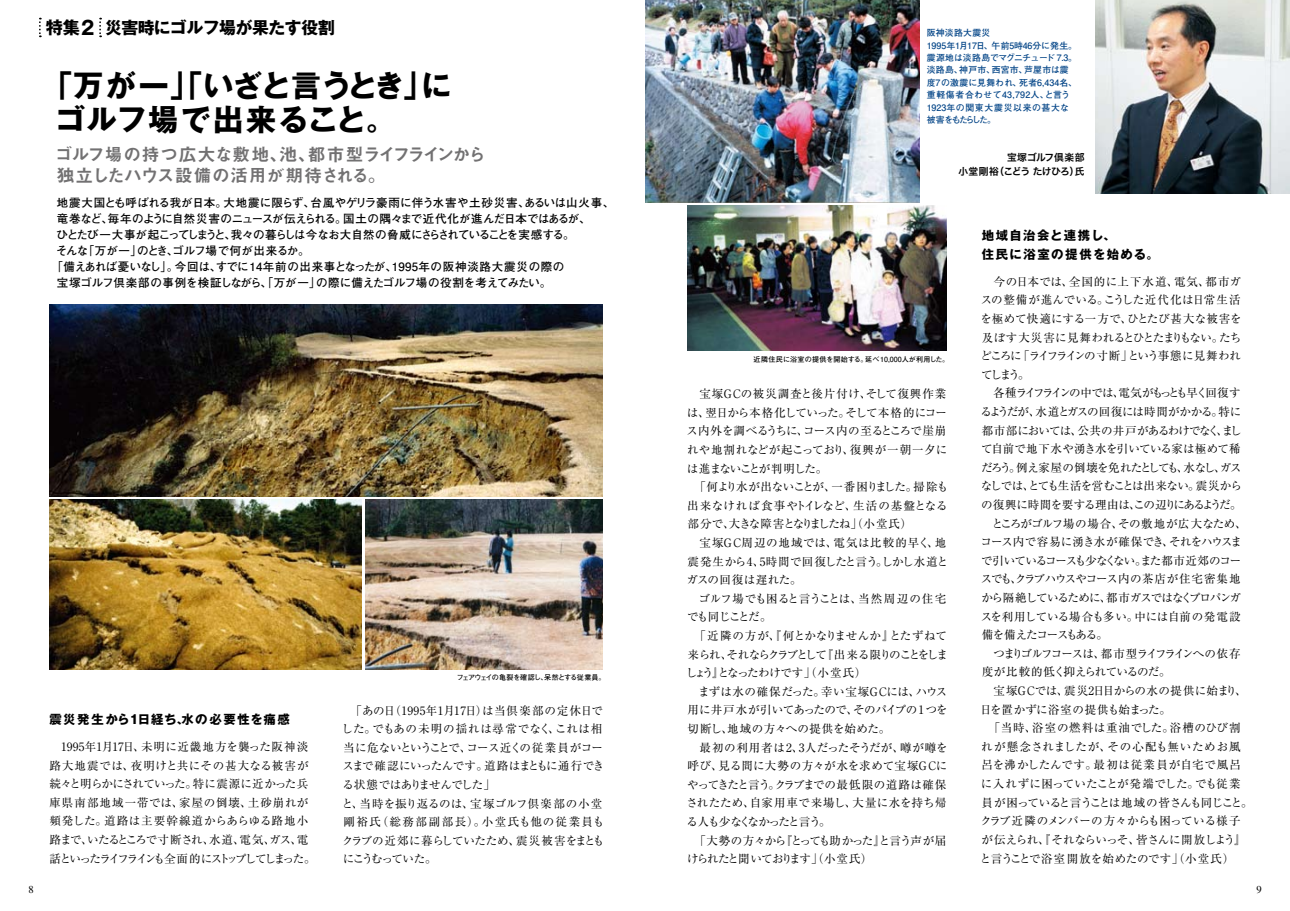
<style>
.page{position:relative;width:1290px;height:911px;background:#fff}
.page>*{position:absolute;margin:0;border:0;box-sizing:border-box;transform-origin:0 0}
.t1{font:700 30.12px/33.6px "Gothic MB101 Pro";letter-spacing:.005em;color:#000}
.t2{font:17.75px/21.2px "Midashi Go Pro MB31";letter-spacing:-.025em;color:#727172}
.t3{font:700 17.25px "Gothic MB101 Pro";color:#000}
.t4{font:700 16.88px "Gothic MB101 Pro";letter-spacing:-.03em;color:#000}
.t5{font:700 12.38px/18.6px "Gothic MB101 Pro";letter-spacing:.11em;color:#000}
.t6{font:11.5px/18.6px "Ryumin Pro";letter-spacing:.01em;color:#000}
.t7{font:11.5px "Ryumin Pro";letter-spacing:-.02em;color:#000}
.t8{font:11.5px/18.6px "Ryumin Pro";letter-spacing:.005em;color:#000}
.t9{font:700 11.5px "Futo Go B101 Pro";letter-spacing:-.005em;color:#000}
.t10{font:11.5px "Ryumin Pro";letter-spacing:-.05em;color:#000}
.t11{font:11.5px "Ryumin Pro";letter-spacing:-.075em;color:#000}
.t12{font:11.5px "Ryumin Pro";color:#000}
.t13{font:11.5px "Ryumin Pro";letter-spacing:.02em;color:#000}
.t14{font:11.5px "Ryumin Pro";letter-spacing:-.07em;color:#000}
.t15{font:11.5px "Ryumin Pro";letter-spacing:-.06em;color:#000}
.t16{font:11.5px "Ryumin Pro";letter-spacing:-.09em;color:#000}
.t17{font:11.5px "Ryumin Pro";letter-spacing:-.055em;color:#000}
.t18{font:700 11.5px "Futo Go B101 Pro";letter-spacing:-.03em;color:#000}
.t19{font:700 11.5px "Futo Go B101 Pro";letter-spacing:-.07em;color:#000}
.t20{font:700 11.5px "Futo Go B101 Pro";letter-spacing:.025em;color:#000}
.t21{font:11.5px "Ryumin Pro";letter-spacing:.015em;color:#000}
.t22{font:11.5px "Ryumin Pro";letter-spacing:.05em;color:#000}
.t23{font:11.5px "Ryumin Pro";letter-spacing:.04em;color:#000}
.t24{font:11.5px "Ryumin Pro";letter-spacing:.025em;color:#000}
.t25{font:11.5px "Ryumin Pro";letter-spacing:.055em;color:#000}
.t26{font:11.5px "Ryumin Pro";letter-spacing:-.15em;color:#000}
.t27{font:11.5px "Ryumin Pro";letter-spacing:-.14em;color:#000}
.t28{font:11.5px "Ryumin Pro";letter-spacing:-.11em;color:#000}
.t29{font:11.5px "Ryumin Pro";letter-spacing:-.1em;color:#000}
.t30{font:11.5px "Ryumin Pro";letter-spacing:-.04em;color:#000}
.t31{font:11.5px "Ryumin Pro";letter-spacing:.03em;color:#000}
.t32{font:11.5px "Ryumin Pro";letter-spacing:-.045em;color:#000}
.t33{font:11.5px "Ryumin Pro";letter-spacing:.045em;color:#000}
.t34{font:11.5px "Ryumin Pro";letter-spacing:-.065em;color:#000}
.t35{font:11.5px "Ryumin Pro";letter-spacing:.085em;color:#000}
.t36{font:11.5px "Ryumin Pro";letter-spacing:.07em;color:#000}
.t37{font:11.5px "Ryumin Pro";letter-spacing:.065em;color:#000}
.t38{font:11.5px "Ryumin Pro";letter-spacing:-.08em;color:#000}
.t39{font:11.5px "Ryumin Pro";letter-spacing:-.105em;color:#000}
.t40{font:11.5px "Ryumin Pro";letter-spacing:.035em;color:#000}
.t41{font:11.5px "Ryumin Pro";letter-spacing:-.12em;color:#000}
.t42{font:10.62px "Times";color:#000}
.t43{font:9.75px/14.1px "Hira Kaku Pro W6";letter-spacing:-.01em;color:#000;text-align:right}
.t44{font:700 8.88px/12.4px "Futo Go B101 Pro";letter-spacing:.025em;color:#004386}
.t45{font:700 7.12px "Futo Go B101 Pro";color:#000}
.t46{font:700 7.12px "Futo Go B101 Pro";letter-spacing:-.07em;color:#000}
.s1{font-size:19px}
</style>
<div class="page">
<img style="left:50px;top:305px;width:552px;height:191px">
<img style="left:50px;top:500px;width:311px;height:170px">
<img style="left:645px;top:0;width:274px;height:202px">
<img style="left:1095px;top:0;width:195px;height:193px">
<img style="left:687px;top:206px;width:259px;height:145px">
<img style="left:365px;top:500px;width:237px;height:170px">
<svg style="left:39px;top:18px;width:2px;height:19px"></svg>
<svg style="left:99px;top:18px;width:2px;height:19px"></svg>
<p class="t3" style="left:46px;top:13px;width:50px">特集<span class="s1">2</span></p>
<p class="t4" style="left:105px;top:13px;width:231px">災害時にゴルフ場が果たす役割</p>
<p class="t1" style="left:55px;top:65px;width:398px;text-indent:-13px">「万が一」「いざと言うとき」にゴルフ場で出来ること。</p>
<p class="t2" style="left:55px;top:141px;width:433px">ゴルフ場の持つ広大な敷地、池、都市型ライフラインから独立したハウス設備の活用が期待される。</p>
<p class="t9" style="left:57px;top:193px;width:559px">地震大国とも呼ばれる我が日本。大地震に限らず、台風やゲリラ豪雨に伴う水害や土砂災害、あるいは山火事、</p>
<p class="t18" style="left:57px;top:209px;width:536px">竜巻など、毎年のように自然災害のニュースが伝えられる。国土の隅々まで近代化が進んだ日本ではあるが、</p>
<p class="t19" style="left:57px;top:225px;width:519px">ひとたび一大事が起こってしまうと、我々の暮らしは今なお大自然の脅威にさらされていることを実感する。</p>
<p class="t9" style="left:56px;top:241px;width:255px">そんな「万が一」のとき、ゴルフ場で何が出来るか。</p>
<p class="t20" style="left:51px;top:257px;width:514px">「備えあれば憂いなし」。今回は、すでに14年前の出来事となったが、1995年の阪神淡路大震災の際の</p>
<p class="t9" style="left:57px;top:273px;width:496px">宝塚ゴルフ倶楽部の事例を検証しながら、「万が一」の際に備えたゴルフ場の役割を考えてみたい。</p>
<p class="t5" style="left:49px;top:708px;width:242px">震災発生から1日経ち、水の必要性を痛感</p>
<p class="t6" style="left:49px;top:736px;width:268px">　1995年1月17日、未明に近畿地方を襲った阪神淡路大地震では、夜明けと共にその甚大なる被害が続々と明らかにされていった。特に震源に近かった兵庫県南部地域一帯では、家屋の倒壊、土砂崩れが頻発した。道路は主要幹線道からあらゆる路地小路まで、いたるところで寸断され、水道、電気、ガス、電話といったライフラインも全面的にストップしてしまった。</p>
<p class="t46" style="left:457px;top:671px;width:150px">フェアウェイの亀裂を確認し、呆然とする従業員。</p>
<p class="t8" style="left:342px;top:700px;width:264px;text-indent:9px">「あの日（1995年1月17日）は当倶楽部の定休日でした。でもあの未明の揺れは尋常でなく、これは相当に危ないということで、コース近くの従業員がコースまで確認にいったんです。道路はまともに通行できる状態ではありませんでした」<br>と、当時を振り返るのは、宝塚ゴルフ倶楽部の小堂剛裕氏（総務部副部長）。小堂氏も他の従業員もクラブの近郊に暮らしていたため、震災被害をまともにこうむっていた。</p>
<p class="t44" style="left:927px;top:25px;width:152px">阪神淡路大震災<br>1995年1月17日、午前5時46分に発生。震源地は淡路島でマグニチュード 7.3。淡路島、神戸市、西宮市、芦屋市は震度7の激震に見舞われ、死者6,434名、重軽傷者合わせて43,792人、と言う<br>1923年の関東大震災以来の甚大な被害をもたらした。</p>
<p class="t43" style="left:958px;top:150px;width:128px">宝塚ゴルフ倶楽部<br>小堂剛裕（こどう たけひろ）氏</p>
<p class="t45" style="left:753px;top:353px;width:197px">近隣住民に浴室の提供を開始する。延べ10,000人が利用した。</p>
<p class="t35" style="left:687px;top:385px;width:260px">　宝塚GCの被災調査と後片付け、そして復興作業</p>
<p class="t17" style="left:687px;top:403px;width:262px">は、翌日から本格化していった。そして本格的にコー</p>
<p class="t7" style="left:686px;top:422px;width:261px">ス内外を調べるうちに、コース内の至るところで崖崩</p>
<p class="t23" style="left:687px;top:440px;width:262px">れや地割れなどが起こっており、復興が一朝一夕に</p>
<p class="t38" style="left:687px;top:459px;width:142px">は進まないことが判明した。</p>
<p class="t14" style="left:687px;top:478px;width:262px">　「何より水が出ないことが、一番困りました。掃除も</p>
<p class="t22" style="left:687px;top:496px;width:262px">出来なければ食事やトイレなど、生活の基盤となる</p>
<p class="t11" style="left:687px;top:515px;width:226px">部分で、大きな障害となりましたね」（小堂氏）</p>
<p class="t25" style="left:687px;top:533px;width:260px">　宝塚GC周辺の地域では、電気は比較的早く、地</p>
<p class="t21" style="left:687px;top:552px;width:262px">震発生から4、5時間で回復したと言う。しかし水道と</p>
<p class="t40" style="left:686px;top:571px;width:117px">ガスの回復は遅れた。</p>
<p class="t12" style="left:698px;top:589px;width:250px">ゴルフ場でも困ると言うことは、当然周辺の住宅</p>
<p class="t41" style="left:687px;top:608px;width:86px">でも同じことだ。</p>
<p class="t13" style="left:694px;top:626px;width:254px">「近隣の方が、『何とかなりませんか』とたずねて</p>
<p class="t27" style="left:687px;top:645px;width:262px">来られ、それならクラブとして『出来る限りのことをしま</p>
<p class="t10" style="left:686px;top:664px;width:182px">しょう』となったわけです」（小堂氏）</p>
<p class="t31" style="left:687px;top:682px;width:261px">　まずは水の確保だった。幸い宝塚GCには、ハウス</p>
<p class="t32" style="left:687px;top:701px;width:262px">用に井戸水が引いてあったので、そのパイプの1 つを</p>
<p class="t13" style="left:687px;top:719px;width:204px">切断し、地域の方々への提供を始めた。</p>
<p class="t33" style="left:687px;top:738px;width:262px">　最初の利用者は2、3人だったそうだが、噂が噂を</p>
<p class="t24" style="left:687px;top:757px;width:261px">呼び、見る間に大勢の方々が水を求めて宝塚GCに</p>
<p class="t34" style="left:687px;top:775px;width:261px">やってきたと言う。クラブまでの最低限の道路は確保</p>
<p class="t24" style="left:686px;top:794px;width:262px">されたため、自家用車で来場し、大量に水を持ち帰</p>
<p class="t11" style="left:686px;top:812px;width:146px">る人も少なくなかったと言う。</p>
<p class="t11" style="left:687px;top:831px;width:260px">　「大勢の方々から『とっても助かった』と言う声が届</p>
<p class="t11" style="left:687px;top:850px;width:187px">けられたと聞いております」（小堂氏）</p>
<p class="t5" style="left:981px;top:225px;width:179px">地域自治会と連携し、<br>住民に浴室の提供を始める。</p>
<p class="t22" style="left:981px;top:272px;width:261px">　今の日本では、全国的に上下水道、電気、都市ガ</p>
<p class="t23" style="left:981px;top:291px;width:261px">スの整備が進んでいる。こうした近代化は日常生活</p>
<p class="t21" style="left:980px;top:309px;width:263px">を極めて快適にする一方で、ひとたび甚大な被害を</p>
<p class="t30" style="left:981px;top:328px;width:261px">及ぼす大災害に見舞われるとひとたまりもない。たち</p>
<p class="t28" style="left:980px;top:347px;width:262px">どころに「ライフラインの寸断」という事態に見舞われ</p>
<p class="t7" style="left:981px;top:365px;width:50px">てしまう。</p>
<p class="t26" style="left:981px;top:384px;width:261px">　各種ライフラインの中では、電気がもっとも早く回復す</p>
<p class="t7" style="left:980px;top:402px;width:262px">るようだが、水道とガスの回復には時間がかかる。特に</p>
<p class="t14" style="left:981px;top:421px;width:261px">都市部においては、公共の井戸があるわけでなく、まし</p>
<p class="t7" style="left:981px;top:440px;width:261px">て自前で地下水や湧き水を引いている家は極めて稀</p>
<p class="t10" style="left:981px;top:458px;width:262px">だろう。例え家屋の倒壊を免れたとしても、水なし、ガス</p>
<p class="t15" style="left:981px;top:477px;width:263px">なしでは、とても生活を営むことは出来ない。震災から</p>
<p class="t10" style="left:981px;top:495px;width:262px">の復興に時間を要する理由は、この辺りにあるようだ。</p>
<p class="t7" style="left:981px;top:514px;width:266px">　ところがゴルフ場の場合、その敷地が広大なため、</p>
<p class="t7" style="left:980px;top:533px;width:263px">コース内で容易に湧き水が確保でき、それをハウスま</p>
<p class="t16" style="left:981px;top:551px;width:262px">で引いているコースも少なくない。また都市近郊のコー</p>
<p class="t7" style="left:981px;top:570px;width:261px">スでも、クラブハウスやコース内の茶店が住宅密集地</p>
<p class="t16" style="left:981px;top:588px;width:261px">から隔絶しているために、都市ガスではなくプロパンガ</p>
<p class="t7" style="left:981px;top:607px;width:261px">スを利用している場合も多い。中には自前の発電設</p>
<p class="t39" style="left:981px;top:626px;width:128px">備を備えたコースもある。</p>
<p class="t29" style="left:981px;top:644px;width:260px">　つまりゴルフコースは、都市型ライフラインへの依存</p>
<p class="t10" style="left:981px;top:663px;width:191px">度が比較的低く抑えられているのだ。</p>
<p class="t13" style="left:981px;top:681px;width:266px">　宝塚GCでは、震災2日目からの水の提供に始まり、</p>
<p class="t7" style="left:980px;top:700px;width:192px">日を置かずに浴室の提供も始まった。</p>
<p class="t25" style="left:989px;top:719px;width:253px">「当時、浴室の燃料は重油でした。浴槽のひび割</p>
<p class="t36" style="left:981px;top:737px;width:261px">れが懸念されましたが、その心配も無いためお風</p>
<p class="t37" style="left:981px;top:756px;width:261px">呂を沸かしたんです。最初は従業員が自宅で風呂</p>
<p class="t6" style="left:981px;top:773px;width:261px">に入れずに困っていたことが発端でした。でも従業</p>
<p class="t15" style="left:981px;top:793px;width:273px">員が困っていると言うことは地域の皆さんも同じこと。</p>
<p class="t12" style="left:980px;top:812px;width:262px">クラブ近隣のメンバーの方々からも困っている様子</p>
<p class="t17" style="left:981px;top:830px;width:266px">が伝えられ、『それならいっそ、皆さんに開放しよう』</p>
<p class="t12" style="left:980px;top:849px;width:256px">と言うことで浴室開放を始めたのです」（小堂氏）</p>
<p class="t42" style="left:28px;top:883px;width:7px">8</p>
<p class="t42" style="left:1256px;top:883px;width:7px">9</p>
</div>
